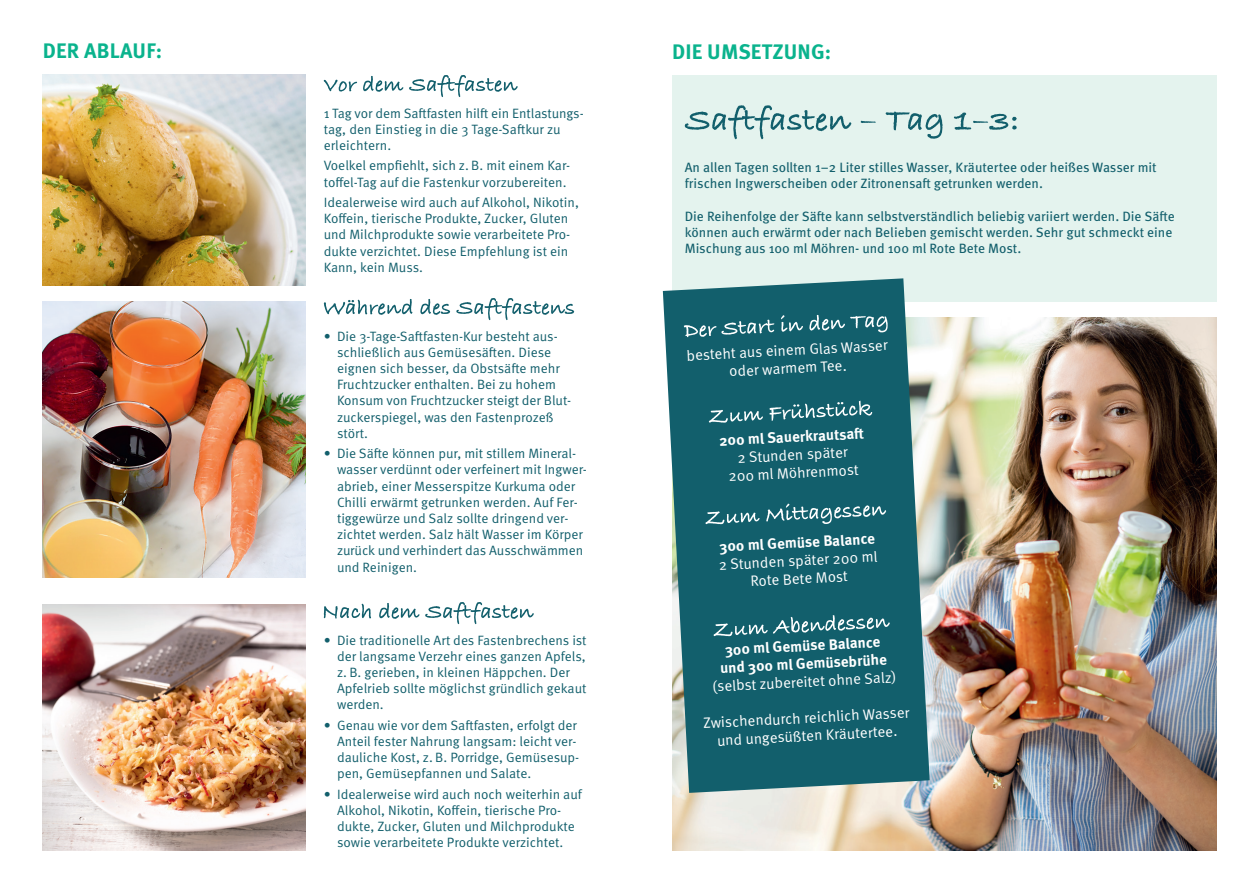
<style>
.page{position:relative;width:1259px;height:893px;background:#fff}
.page>*{position:absolute;margin:0;border:0;box-sizing:border-box;transform-origin:0 0}
.t1{font:700 21px "Meta Pro";letter-spacing:.01em;color:#0ab38d}
.t2{font:15px/18px "Meta Pro Norm";color:#fff;text-align:center}
.t3{font:700 15px/18px "Meta Pro";color:#fff;text-align:center}
.t4{font:13.5px/16.2px "Meta Pro Norm";color:#125f6c}
.t5{font:13.5px/16.2px "Meta Pro";color:#125f6c}
</style>
<div class="page">
<img style="left:43px;top:302px;width:263px;height:275px">
<div style="left:672px;top:75px;width:544px;height:65px;background:#e4f3ee"></div>
<img style="left:672px;top:318px;width:544px;height:532px">
<svg style="left:324px;top:75px;width:194px;height:22px"></svg>
<svg style="left:324px;top:298px;width:250px;height:22px"></svg>
<svg style="left:324px;top:602px;width:210px;height:22px"></svg>
<img style="left:43px;top:75px;width:263px;height:211px">
<img style="left:43px;top:605px;width:263px;height:245px">
<div style="left:672px;top:105px;width:544px;height:197px;background:#e4f3ee"></div>
<svg style="left:685px;top:105px;width:331px;height:34px"></svg>
<svg style="left:663px;top:278px;width:266px;height:515px;background:#2e717b"></svg>
<svg style="left:684px;top:315px;width:203px;height:22px;background:#387983"></svg>
<svg style="left:709px;top:401px;width:163px;height:22px;background:#397984"></svg>
<svg style="left:705px;top:504px;width:181px;height:20px;background:#3e7d87"></svg>
<svg style="left:713px;top:615px;width:177px;height:21px;background:#3c7b86"></svg>
<h1 class="t1" style="left:43px;top:35px;width:121px">DER ABLAUF:</h1>
<h1 class="t1" style="left:672px;top:35px;width:161px">DIE UMSETZUNG:</h1>
<p class="t4" style="left:324px;top:104px;width:261px">1 Tag vor dem Saftfasten hilft ein Entlastungs&shy;tag, den Einstieg in die 3 Tage-Saftkur zu erleichtern.</p>
<p class="t4" style="left:324px;top:157px;width:248px">Voelkel empfiehlt, sich z. B. mit einem Kar&shy;toffel-Tag auf die Fastenkur vorzubereiten.</p>
<p class="t4" style="left:324px;top:193px;width:257px">Idealerweise wird auch auf Alkohol, Nikotin, Koffein, tierische Produkte, Zucker, Gluten und Milchprodukte sowie verarbeitete Pro&shy;dukte verzichtet. Diese Empfehlung ist ein Kann, kein Muss.</p>
<p class="t4" style="left:337px;top:327px;width:236px;text-indent:-13px">• Die 3-Tage-Saftfasten-Kur besteht aus&shy;schließlich aus Gemüsesäften. Diese eignen sich besser, da Obstsäfte mehr Fruchtzucker enthalten. Bei zu hohem Konsum von Fruchtzucker steigt der Blut&shy;zuckerspiegel, was den Fastenprozeß stört.</p>
<p class="t4" style="left:337px;top:445px;width:251px;text-indent:-13px">• Die Säfte können pur, mit stillem Mineral&shy;wasser verdünnt oder verfeinert mit Ingwer&shy;abrieb, einer Messerspitze Kurkuma oder Chilli erwärmt getrunken werden. Auf Fer&shy;tiggewürze und Salz sollte dringend ver&shy;zichtet werden. Salz hält Wasser im Körper zurück und verhindert das Ausschwämmen und Reinigen.</p>
<p class="t4" style="left:337px;top:631px;width:251px;text-indent:-13px">• Die traditionelle Art des Fastenbrechens ist der langsame Verzehr eines ganzen Apfels, z. B. gerieben, in kleinen Häppchen. Der Apfelrieb sollte möglichst gründlich gekaut werden.</p>
<p class="t4" style="left:337px;top:716px;width:244px;text-indent:-13px">• Genau wie vor dem Saftfasten, erfolgt der Anteil fester Nahrung langsam: leicht ver&shy;dauliche Kost, z. B. Porridge, Gemüsesup&shy;pen, Gemüsepfannen und Salate.</p>
<p class="t4" style="left:324px;top:785px;width:260px;text-align:center">• Idealerweise wird auch noch weiterhin auf Alkohol, Nikotin, Koffein, tierische Pro&shy;dukte, Zucker, Gluten und Milchprodukte sowie verarbeitete Produkte verzichtet.</p>
<p class="t5" style="left:685px;top:158px;width:473px">An allen Tagen sollten 1–2 Liter stilles Wasser, Kräutertee oder heißes Wasser mit frischen Ingwerscheiben oder Zitronensaft getrunken werden.</p>
<p class="t5" style="left:685px;top:207px;width:491px">Die Reihenfolge der Säfte kann selbstverständlich beliebig variiert werden. Die Säfte können auch erwärmt oder nach Belieben gemischt werden. Sehr gut schmeckt eine<br>Mischung aus 100 ml Möhren- und 100 ml Rote Bete Most.</p>
<p class="t2" style="left:686px;top:346px;width:203px;rotate:-3deg">besteht aus einem Glas Wasser oder warmem Tee.</p>
<p class="t3" style="left:718px;top:431px;width:142px;rotate:-3deg">200 ml Sauerkrautsaft</p>
<p class="t2" style="left:727px;top:448px;width:132px;rotate:-3deg">2 Stunden später<br>200 ml Möhrenmost</p>
<p class="t3" style="left:719px;top:537px;width:157px;rotate:-3deg">300 ml Gemüse Balance</p>
<p class="t2" style="left:718px;top:555px;width:160px;rotate:-3deg">2 Stunden später 200 ml<br>Rote Bete Most</p>
<p class="t3" style="left:718px;top:640px;width:169px;rotate:-3deg">300 ml Gemüse Balance und 300 ml Gemüsebrühe</p>
<p class="t2" style="left:712px;top:677px;width:186px;rotate:-3deg">(selbst zubereitet ohne Salz)</p>
<p class="t2" style="left:702px;top:713px;width:208px;rotate:-3deg">Zwischendurch reichlich Wasser und ungesüßten Kräutertee.</p>
</div>
